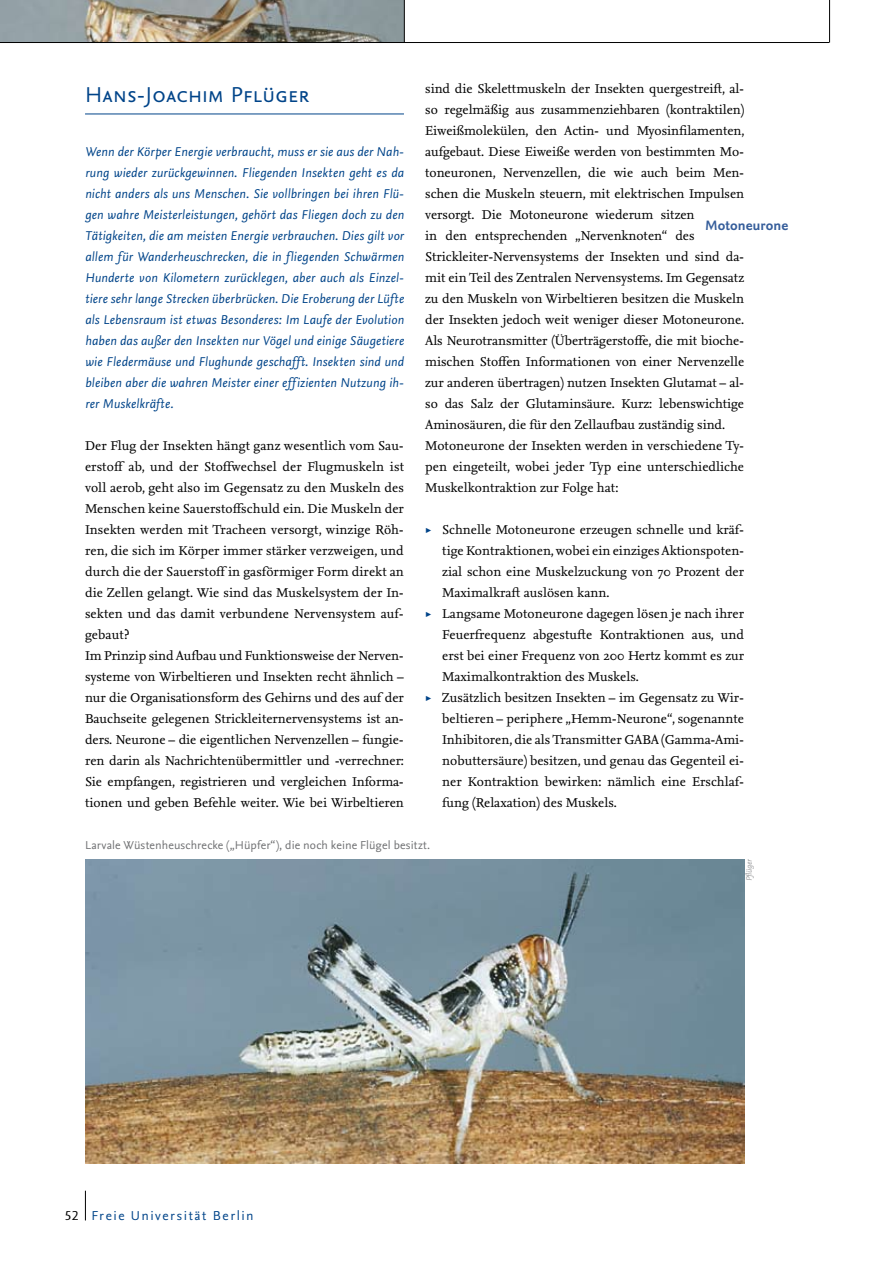
<style>
.page{position:relative;width:893px;height:1263px;background:#fff}
.page>*{position:absolute;margin:0;border:0;box-sizing:border-box;transform-origin:0 0}
.t1{font:22.5px "Nexus Sans OT";letter-spacing:.005em;color:#004489}
.t2{font:700 14.25px "Nexus Sans OT";letter-spacing:.005em;color:#365e9b}
.t3{font:13.5px "Nexus Sans OT";letter-spacing:.115em;color:#004489}
.t4{font:13.35px/21px "Nexus Serif TF";letter-spacing:-.005em;color:#000}
.t5{font:italic 13.35px/21px "Nexus Sans OT";letter-spacing:.01em;color:#004489;text-align:justify}
.t6{font:13.35px/21px "Nexus Serif";color:#000;text-align:justify}
.t7{font:12px "Nexus Sans OT";letter-spacing:.015em;color:#707173}
.t8{font:italic 8.25px "Nexus Sans OT";color:#9c9d9f}
.s1{color:#004489}
.s2{color:#000}
</style>
<div class="page">
<hr style="left:85px;top:114px;width:319px;height:1px;background:#004489">
<img style="left:85px;top:859px;width:659px;height:305px">
<img style="left:0;top:0;width:404px;height:42px">
<hr style="left:0;top:42px;width:829px;height:1px;background:#000">
<hr style="left:404px;top:0;width:1px;height:43px;background:#000">
<hr style="left:829px;top:0;width:1px;height:43px;background:#000">
<svg style="left:85px;top:1191px;width:1px;height:29px"></svg>
<p class="t4" style="left:425px;top:78px;width:321px">sind die Skelettmuskeln der Insekten quergestreift, al&shy;so regelmäßig aus zusammenziehbaren (kontraktilen)<br>Eiweißmolekülen, den Actin- und Myosinfilamenten, aufgebaut. Diese Eiweiße werden von bestimmten Mo&shy;toneuronen, Nervenzellen, die wie auch beim Men&shy;schen die Muskeln steuern, mit elektrischen Impulsen versorgt. Die Motoneurone wiederum sitzen<br>in den entsprechenden „Nervenknoten“ des Strickleiter-Nervensystems der Insekten und sind da&shy;mit ein Teil des Zentralen Nervensystems. Im Gegensatz zu den Muskeln von Wirbeltieren besitzen die Muskeln der Insekten jedoch weit weniger dieser Motoneurone.<br>Als Neurotransmitter (Überträgerstoffe, die mit bioche&shy;mischen Stoffen Informationen von einer Nervenzelle zur anderen übertragen) nutzen Insekten Glutamat – al&shy;so das Salz der Glutaminsäure. Kurz: lebenswichtige Aminosäuren, die für den Zellaufbau zuständig sind.<br>Motoneurone der Insekten werden in verschiedene Ty&shy;pen eingeteilt, wobei jeder Typ eine unterschiedliche Muskelkontraktion zur Folge hat:</p>
<p class="t6" style="left:442px;top:519px;width:303px;text-indent:-17px"><span class="s1">✓</span> Schnelle Motoneurone erzeugen schnelle und kräf&shy;tige Kontraktionen,wobei ein einzigesAktionspoten&shy;zial schon eine Muskelzuckung von 70 Prozent der Maximalkraft auslösen kann.</p>
<p class="t6" style="left:442px;top:603px;width:303px;text-indent:-17px"><span class="s1">✓</span> Langsame Motoneurone dagegen lösen je nach ihrer Feuerfrequenz abgestufte Kontraktionen aus, und erst bei einer Frequenz von 200 Hertz kommt es zur Maximalkontraktion des Muskels.</p>
<p class="t6" style="left:442px;top:687px;width:303px;text-indent:-17px"><span class="s1">✓</span> Zusätzlich besitzen Insekten – im Gegensatz zu Wir&shy;beltieren – periphere „Hemm-Neurone“, sogenannte Inhibitoren, die alsTransmitter GABA (Gamma-Ami&shy;nobuttersäure) besitzen, und genau das Gegenteil ei&shy;ner Kontraktion bewirken: nämlich eine Erschlaf&shy;fung (Relaxation) des Muskels.</p>
<p class="t7" style="left:85px;top:837px;width:347px">Larvale Wüstenheuschrecke („Hüpfer“), die noch keine Flügel besitzt.</p>
<h1 class="t1" style="left:85px;top:80px;width:226px">Hans-Joachim Pflüger</h1>
<p class="t5" style="left:85px;top:141px;width:320px">Wenn der Körper Energie verbraucht, muss er sie aus der Nah&shy;rung wieder zurückgewinnen. Fliegenden Insekten geht es da nicht anders als uns Menschen. Sie vollbringen bei ihren Flü&shy;gen wahre Meisterleistungen, gehört das Fliegen doch zu den Tätigkeiten, die am meisten Energie verbrauchen. Dies gilt vor allem für Wanderheuschrecken, die in fliegenden Schwärmen Hunderte von Kilometern zurücklegen, aber auch als Einzel&shy;tiere sehr lange Strecken überbrücken. Die Eroberung der Lüfte als Lebensraum ist etwas Besonderes: Im Laufe der Evolution haben das außer den Insekten nur Vögel und einige Säugetiere wie Fledermäuse und Flughunde geschafft. Insekten sind und bleiben aber die wahren Meister einer effizienten Nutzung ih&shy;rer Muskelkräfte.</p>
<p class="t4" style="left:85px;top:435px;width:321px">Der Flug der Insekten hängt ganz wesentlich vom Sau&shy;erstoff ab, und der Stoffwechsel der Flugmuskeln ist voll aerob, geht also im Gegensatz zu den Muskeln des Menschen keine Sauerstoffschuld ein. Die Muskeln der Insekten werden mit Tracheen versorgt, winzige Röh&shy;ren, die sich im Körper immer stärker verzweigen, und durch die der Sauerstoff in gasförmiger Form direkt an die Zellen gelangt. Wie sind das Muskelsystem der In&shy;sekten und das damit verbundene Nervensystem auf&shy;gebaut?<br>Im Prinzip sind Aufbau und Funktionsweise der Nerven&shy;systeme von Wirbeltieren und Insekten recht ähnlich – nur die Organisationsform des Gehirns und des auf der Bauchseite gelegenen Strickleiternervensystems ist an&shy;ders. Neurone – die eigentlichen Nervenzellen – fungie&shy;ren darin als Nachrichtenübermittler und -verrechner:<br>Sie empfangen, registrieren und vergleichen Informa&shy;tionen und geben Befehle weiter. Wie bei Wirbeltieren</p>
<p class="t2" style="left:705px;top:216px;width:85px">Motoneurone</p>
<p class="t3" style="left:65px;top:1207px;width:190px"><span class="s2">52</span> Freie Universität Berlin</p>
<p class="t8" style="left:744px;top:881px;width:24px;rotate:-90deg">Pflüger</p>
</div>
